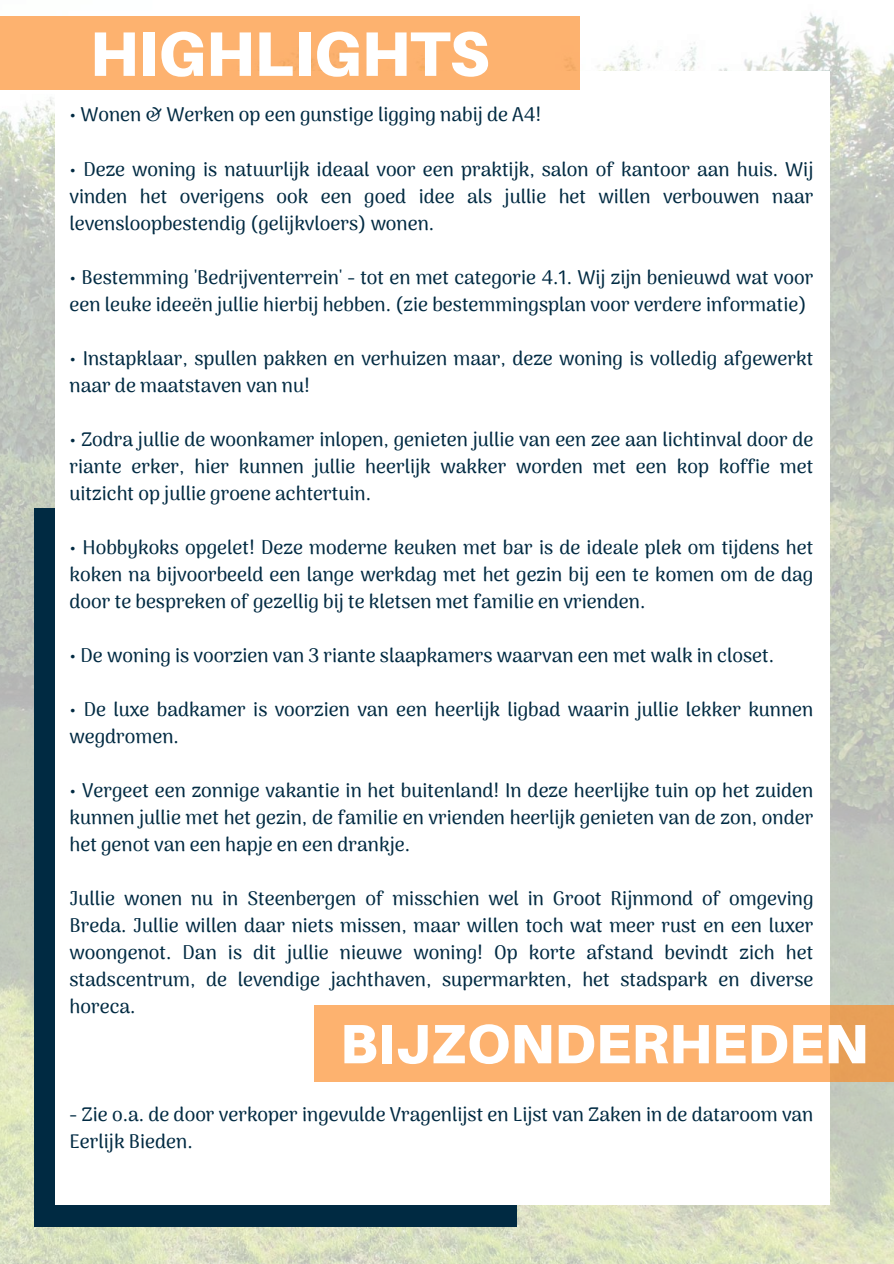
<style>
.page{position:relative;width:894px;height:1264px;background:#fff}
.page>*{position:absolute;margin:0;border:0;box-sizing:border-box;transform-origin:0 0}
.t1{font:900 63px "Aileron";color:#fff}
.t2{font:900 55.5px "Aileron";color:#fff}
.t3{font:500 19.35px/27px "Arima Madurai";color:#002a42;text-align:justify}
</style>
<div class="page">
<img style="left:0;top:12px;width:893px;height:1251px">
<div style="left:34px;top:508px;width:483px;height:718px;background:#002a42"></div>
<div style="left:55px;top:72px;width:773px;height:1133px;background:#fff"></div>
<div style="left:0;top:16px;width:579px;height:73px;background:#fdb26f"></div>
<svg style="left:314px;top:1005px;width:579px;height:76px;background:#faaf6c"></svg>
<h1 class="t1" style="left:90px;top:17px;width:401px">HIGHLIGHTS</h1>
<p class="t3" style="left:69px;top:102px;width:473px">• Wonen &amp; Werken op een gunstige ligging nabij de A4!</p>
<p class="t3" style="left:69px;top:156px;width:745px">• Deze woning is natuurlijk ideaal voor een praktijk, salon of kantoor aan huis. Wij vinden het overigens ook een goed idee als jullie het willen verbouwen naar levensloopbestendig (gelijkvloers) wonen.</p>
<p class="t3" style="left:69px;top:264px;width:745px">• Bestemming 'Bedrijventerrein' - tot en met categorie 4.1. Wij zijn benieuwd wat voor een leuke ideeën jullie hierbij hebben. (zie bestemmingsplan voor verdere informatie)</p>
<p class="t3" style="left:69px;top:345px;width:745px">• Instapklaar, spullen pakken en verhuizen maar, deze woning is volledig afgewerkt naar de maatstaven van nu!</p>
<p class="t3" style="left:69px;top:426px;width:745px">• Zodra jullie de woonkamer inlopen, genieten jullie van een zee aan lichtinval door de riante erker, hier kunnen jullie heerlijk wakker worden met een kop koffie met uitzicht op jullie groene achtertuin.</p>
<p class="t3" style="left:69px;top:534px;width:745px">• Hobbykoks opgelet! Deze moderne keuken met bar is de ideale plek om tijdens het koken na bijvoorbeeld een lange werkdag met het gezin bij een te komen om de dag door te bespreken of gezellig bij te kletsen met familie en vrienden.</p>
<p class="t3" style="left:69px;top:642px;width:705px">• De woning is voorzien van 3 riante slaapkamers waarvan een met walk in closet.</p>
<p class="t3" style="left:69px;top:696px;width:745px">• De luxe badkamer is voorzien van een heerlijk ligbad waarin jullie lekker kunnen wegdromen.</p>
<p class="t3" style="left:69px;top:777px;width:745px">• Vergeet een zonnige vakantie in het buitenland! In deze heerlijke tuin op het zuiden kunnen jullie met het gezin, de familie en vrienden heerlijk genieten van de zon, onder het genot van een hapje en een drankje.</p>
<p class="t3" style="left:69px;top:885px;width:745px">Jullie wonen nu in Steenbergen of misschien wel in Groot Rijnmond of omgeving Breda. Jullie willen daar niets missen, maar willen toch wat meer rust en een luxer woongenot. Dan is dit jullie nieuwe woning! Op korte afstand bevindt zich het stadscentrum, de levendige jachthaven, supermarkten, het stadspark en diverse horeca.</p>
<h2 class="t2" style="left:340px;top:1011px;width:529px">BIJZONDERHEDEN</h2>
<p class="t3" style="left:69px;top:1101px;width:745px">- Zie o.a. de door verkoper ingevulde Vragenlijst en Lijst van Zaken in de dataroom van<br>Eerlijk Bieden.</p>
</div>
